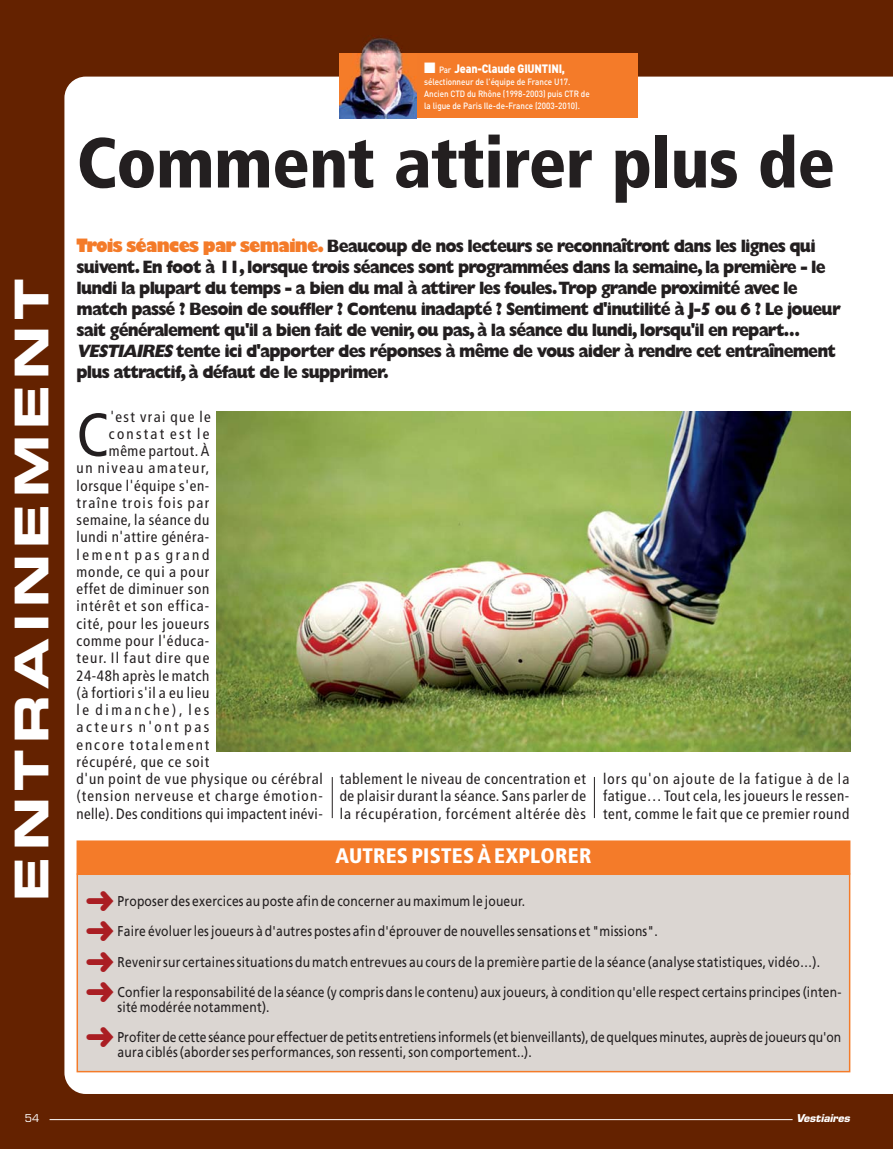
<style>
.page{position:relative;width:893px;height:1149px;background:#fff}
.page>*{position:absolute;margin:0;border:0;box-sizing:border-box;transform-origin:0 0}
.t1{font:900 condensed 70.5px "Frutiger";letter-spacing:-.01em;color:#231f20}
.t2{font:condensed 61.05px "Frutiger";color:#231f20}
.t3{font:46.5px "Eurostile Bold Extended Two";letter-spacing:.14em;color:#fff}
.t4{font:900 condensed 21px "Frutiger";letter-spacing:.01em;color:#fff}
.t5{font:800 18px/21px "Gill Sans";letter-spacing:-.055em;color:#231f20;scale:.9 1}
.t6{font:condensed 15px/17.2px "Frutiger";letter-spacing:.06em;color:#231f20;text-align:justify}
.t7{font:condensed 15px "Frutiger";letter-spacing:.025em;color:#231f20}
.t8{font:condensed 15px "Frutiger";letter-spacing:.1em;color:#231f20}
.t9{font:condensed 15px "Frutiger";letter-spacing:.085em;color:#231f20}
.t10{font:condensed 15px "Frutiger";letter-spacing:.035em;color:#231f20}
.t11{font:condensed 15px "Frutiger";letter-spacing:.105em;color:#231f20}
.t12{font:condensed 15px "Frutiger";letter-spacing:.13em;color:#231f20}
.t13{font:condensed 15px "Frutiger";letter-spacing:.18em;color:#231f20}
.t14{font:condensed 15px "Frutiger";letter-spacing:.17em;color:#231f20}
.t15{font:condensed 15px "Frutiger";letter-spacing:.175em;color:#231f20}
.t16{font:condensed 15px "Frutiger";letter-spacing:.095em;color:#231f20}
.t17{font:condensed 15px "Frutiger";letter-spacing:.04em;color:#231f20}
.t18{font:condensed 15px "Frutiger";letter-spacing:.15em;color:#231f20}
.t19{font:14.25px/30px "Frutiger";letter-spacing:.015em;color:#231f20;scale:.85 1}
.t20{font:900 12px "DIN";letter-spacing:-.015em;color:#fff;scale:.9 1}
.t21{font:italic 700 10.5px "Eurostile";color:#fff}
.t22{font:10.5px "Eurostile";color:#fff}
.t23{font:500 9px/12px "DIN";letter-spacing:-.005em;color:#fff;scale:.9 1}
.s1{font-weight:500;font-size:9px}
.s2{color:#f47b29}
.s3{font-style:italic}
.s4{color:#aa1e23}
</style>
<div class="page">
<div style="left:0;top:0;width:893px;height:1148px;background:#642200"></div>
<div style="left:64px;top:77px;width:829px;height:1016px;background:#fff"></div>
<hr style="left:332px;top:776px;width:1px;height:41px;background:#231f20">
<hr style="left:594px;top:776px;width:1px;height:41px;background:#231f20">
<div style="left:340px;top:53px;width:297px;height:65px;background:#f47b29"></div>
<img style="left:340px;top:37px;width:76px;height:81px">
<img style="left:340px;top:118px;width:76px;height:1px">
<hr style="left:50px;top:1118px;width:743px;height:1px;background:#fff">
<div style="left:78px;top:874px;width:771px;height:196px;background:#dbd6d2"></div>
<div style="left:77px;top:873px;width:773px;height:198px;border:2px solid #f47b29"></div>
<div style="left:78px;top:841px;width:771px;height:31px;background:#f47b29"></div>
<div style="left:77px;top:840px;width:773px;height:34px;border:2px solid #f47b29"></div>
<img style="left:217px;top:412px;width:633px;height:339px">
<p class="t20" style="left:424px;top:64px;width:158px">■ <span class="s1">Par</span> Jean-Claude GIUNTINI,</p>
<p class="t23" style="left:424px;top:76px;width:186px">sélectionneur de l'équipe de France U17.<br>Ancien CTD du Rhône (1998-2003) puis CTR de la ligue de Paris Ile-de-France (2003-2010).</p>
<h3 class="t3" style="left:15px;top:900px;width:623px;rotate:-90deg">ENTRAINEMENT</h3>
<h1 class="t1" style="left:77px;top:135px;width:760px">Comment attirer plus de</h1>
<p class="t5" style="left:77px;top:237px;width:851px"><span class="s2">Trois séances par semaine.</span> Beaucoup de nos lecteurs se reconnaîtront dans les lignes qui suivent. En foot à 11, lorsque trois séances sont programmées dans la semaine, la première - le lundi la plupart du temps - a bien du mal à attirer les foules.Trop grande proximité avec le match passé ? Besoin de souffler ? Contenu inadapté ? Sentiment d'inutilité à J-5 ou 6 ? Le joueur sait généralement qu'il a bien fait de venir, ou pas, à la séance du lundi, lorsqu'il en repart… <span class="s3">VESTIAIRES</span> tente ici d'apporter des réponses à même de vous aider à rendre cet entraînement plus attractif, à défaut de le supprimer.</p>
<h2 class="t2" style="left:77px;top:410px;width:34px">C</h2>
<p class="t16" style="left:110px;top:410px;width:102px">'est vrai que le</p>
<p class="t18" style="left:109px;top:427px;width:102px">constat est le</p>
<p class="t17" style="left:109px;top:444px;width:102px">même partout. À</p>
<p class="t11" style="left:77px;top:462px;width:134px">un niveau amateur,</p>
<p class="t6" style="left:77px;top:478px;width:134px">lorsque l'équipe s'en-</p>
<p class="t8" style="left:77px;top:496px;width:134px">traîne trois fois par</p>
<p class="t6" style="left:77px;top:512px;width:134px">semaine, la séance du</p>
<p class="t6" style="left:77px;top:529px;width:134px">lundi n'attire généra-</p>
<p class="t15" style="left:77px;top:548px;width:134px">lement pas grand</p>
<p class="t6" style="left:77px;top:564px;width:134px">monde, ce qui a pour</p>
<p class="t6" style="left:77px;top:581px;width:134px">effet de diminuer son</p>
<p class="t6" style="left:77px;top:598px;width:134px">intérêt et son effica-</p>
<p class="t6" style="left:77px;top:616px;width:134px">cité, pour les joueurs</p>
<p class="t6" style="left:77px;top:633px;width:134px">comme pour l'éduca-</p>
<p class="t9" style="left:77px;top:651px;width:134px">teur. Il faut dire que</p>
<p class="t10" style="left:77px;top:669px;width:134px">24-48h après le match</p>
<p class="t6" style="left:77px;top:685px;width:134px">(à fortiori s'il a eu lieu</p>
<p class="t13" style="left:77px;top:703px;width:134px">le dimanche), les</p>
<p class="t14" style="left:77px;top:720px;width:134px">acteurs n'ont pas</p>
<p class="t12" style="left:77px;top:738px;width:134px">encore totalement</p>
<p class="t6" style="left:77px;top:754px;width:134px">récupéré, que ce soit</p>
<p class="t6" style="left:77px;top:771px;width:248px">d'un point de vue physique ou cérébral</p>
<p class="t6" style="left:77px;top:788px;width:248px">(tension nerveuse et charge émotion-</p>
<p class="t7" style="left:77px;top:807px;width:248px">nelle). Des conditions qui impactent inévi-</p>
<p class="t6" style="left:340px;top:771px;width:248px">tablement le niveau de concentration et de plaisir durant la séance. Sans parler de la récupération, forcément altérée dès</p>
<p class="t6" style="left:603px;top:771px;width:248px">lors qu'on ajoute de la fatigue à de la fatigue… Tout cela, les joueurs le ressen&shy;tent, comme le fait que ce premier round</p>
<h3 class="t4" style="left:336px;top:847px;width:257px">AUTRES PISTES À EXPLORER</h3>
<p class="t19" style="left:86px;top:887px;width:891px"><span class="s4">➜</span> Proposer des exercices au poste afin de concerner au maximum le joueur.<br><span class="s4">➜</span> Faire évoluer les joueurs à d'autres postes afin d'éprouver de nouvelles sensations et "missions".<br><span class="s4">➜</span> Revenir sur certaines situations du match entrevues au cours de la première partie de la séance (analyse statistiques, vidéo…). <span class="s4">➜</span> Confier la responsabilité de la séance (y compris dans le contenu) aux joueurs, à condition qu'elle respect certains principes (inten-</p>
<p class="t19" style="left:86px;top:992px;width:891px;text-indent:32px">sité modérée notamment).<br><span class="s4">➜</span> Profiter de cette séance pour effectuer de petits entretiens informels (et bienveillants), de quelques minutes, auprès de joueurs qu'on</p>
<p class="t19" style="left:118px;top:1037px;width:489px">aura ciblés (aborder ses performances, son ressenti, son comportement..).</p>
<p class="t22" style="left:25px;top:1113px;width:16px">54</p>
<p class="t21" style="left:796px;top:1113px;width:57px">Vestiaires</p>
</div>
